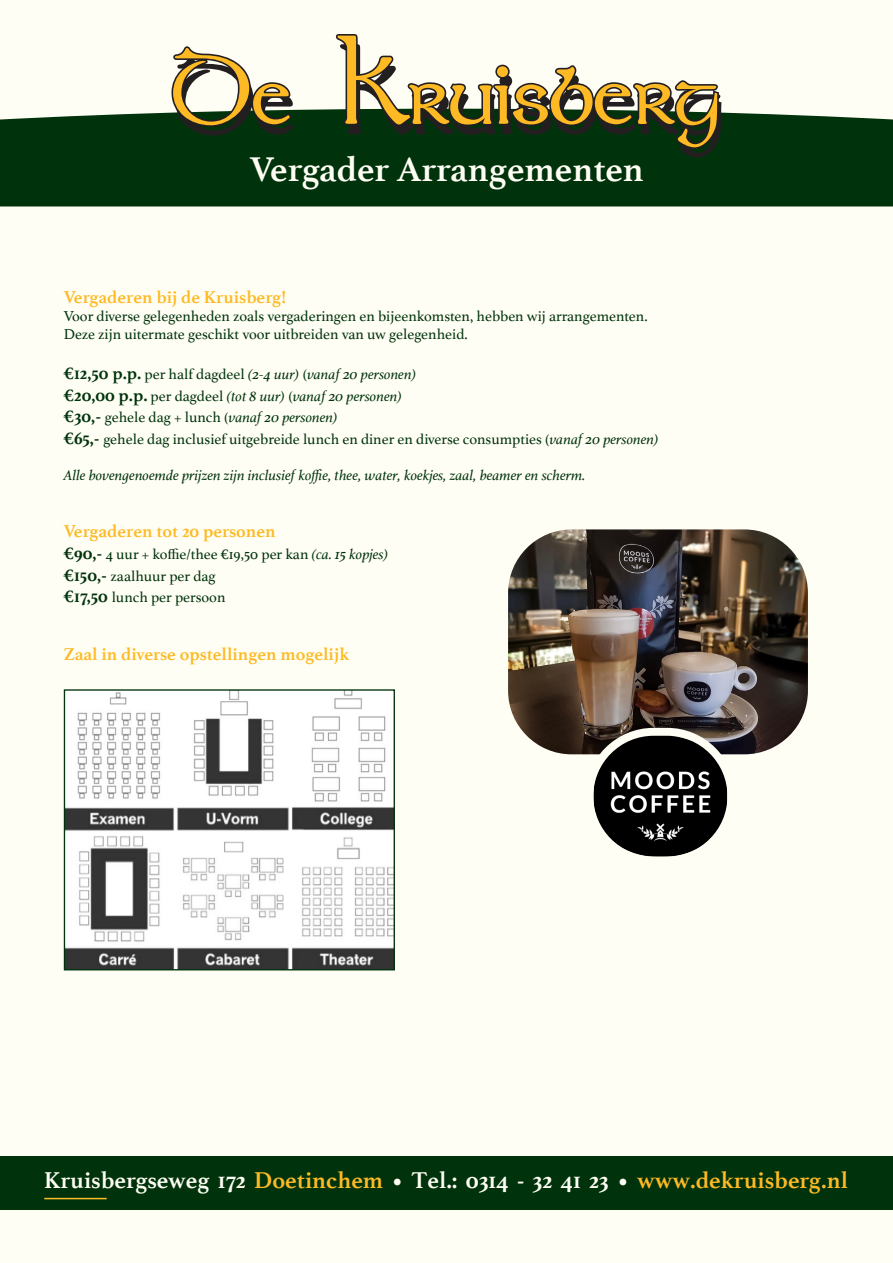
<style>
.page{position:relative;width:893px;height:1263px;background:#fffef4}
.page>*{position:absolute;margin:0;border:0;box-sizing:border-box;transform-origin:0 0}
.t1{font:700 36px "Athelas";color:#fffef4}
.t2{font:700 24px "Athelas";color:#fffef4}
.t3{font:700 18px "Athelas";color:#fdba24}
.t4{font:15px "Athelas";color:#00330c}
.t5{font:italic 15px "Athelas";color:#00330c}
.s1{font-weight:700;font-style:normal;font-size:18px}
.s2{font-style:normal}
.s3{font-weight:700;font-size:18px}
.s4{font-style:italic}
.s5{color:#fdba24}
</style>
<div class="page">
<div style="left:0;top:109px;width:893px;height:97px;background:#00330c"></div>
<svg style="left:171px;top:46px;width:123px;height:90px"></svg>
<svg style="left:336px;top:34px;width:386px;height:124px"></svg>
<img style="left:66px;top:691px;width:327px;height:277px">
<div style="left:64px;top:689px;width:331px;height:281px;border:1px solid #00330c"></div>
<div style="left:0;top:1157px;width:893px;height:53px;background:#00330c"></div>
<hr style="left:44px;top:1198px;width:63px;height:1px;background:#fdba24">
<img style="left:508px;top:529px;width:300px;height:225px">
<img style="left:593px;top:736px;width:134px;height:119px">
<div style="left:585px;top:728px;width:150px;height:136px;border:8px solid #fffef4;border-radius:64px"></div>
<p class="t1" style="left:250px;top:140px;width:395px">Vergader Arrangementen</p>
<p class="t3" style="left:64px;top:283px;width:224px">Vergaderen bij de Kruisberg!</p>
<p class="t4" style="left:64px;top:304px;width:585px">Voor diverse gelegenheden zoals vergaderingen en bijeenkomsten, hebben wij arrangementen.</p>
<p class="t4" style="left:64px;top:322px;width:405px">Deze zijn uitermate geschikt voor uitbreiden van uw gelegenheid.</p>
<p class="t5" style="left:64px;top:362px;width:354px"><span class="s1">€12,50 p.p.</span> <span class="s2">per half dagdeel</span> (2-4 uur) <span class="s2">(</span>vanaf 20 personen)</p>
<p class="t5" style="left:64px;top:384px;width:340px"><span class="s1">€20,00 p.p.</span> <span class="s2">per dagdeel</span> (tot 8 uur) <span class="s2">(</span>vanaf 20 personen)</p>
<p class="t4" style="left:64px;top:405px;width:276px"><span class="s3">€30,-</span> gehele dag + lunch (<span class="s4">vanaf 20 personen)</span></p>
<p class="t4" style="left:64px;top:427px;width:596px"><span class="s3">€65,-</span> gehele dag inclusief uitgebreide lunch en diner en diverse consumpties (<span class="s4">vanaf 20 personen)</span></p>
<p class="t5" style="left:64px;top:463px;width:523px">Alle bovengenoemde prijzen zijn inclusief koffie, thee, water, koekjes, zaal, beamer en scherm.</p>
<p class="t3" style="left:64px;top:517px;width:213px">Vergaderen tot 20 personen</p>
<p class="t4" style="left:64px;top:542px;width:326px"><span class="s3">€90,-</span> 4 uur + koffie/thee €19,50 per kan <span class="s4">(ca. 15 kopjes)</span></p>
<p class="t4" style="left:64px;top:564px;width:154px"><span class="s3">€150,-</span> zaalhuur per dag</p>
<p class="t4" style="left:64px;top:585px;width:163px"><span class="s3">€17,50</span> lunch per persoon</p>
<p class="t3" style="left:64px;top:639px;width:287px">Zaal in diverse opstellingen mogelijk</p>
<p class="t2" style="left:44px;top:1161px;width:805px">Kruisbergseweg 172 <span class="s5">Doetinchem</span> • Tel.: 0314 - 32 41 23 • <span class="s5">www.dekruisberg.nl</span></p>
</div>
